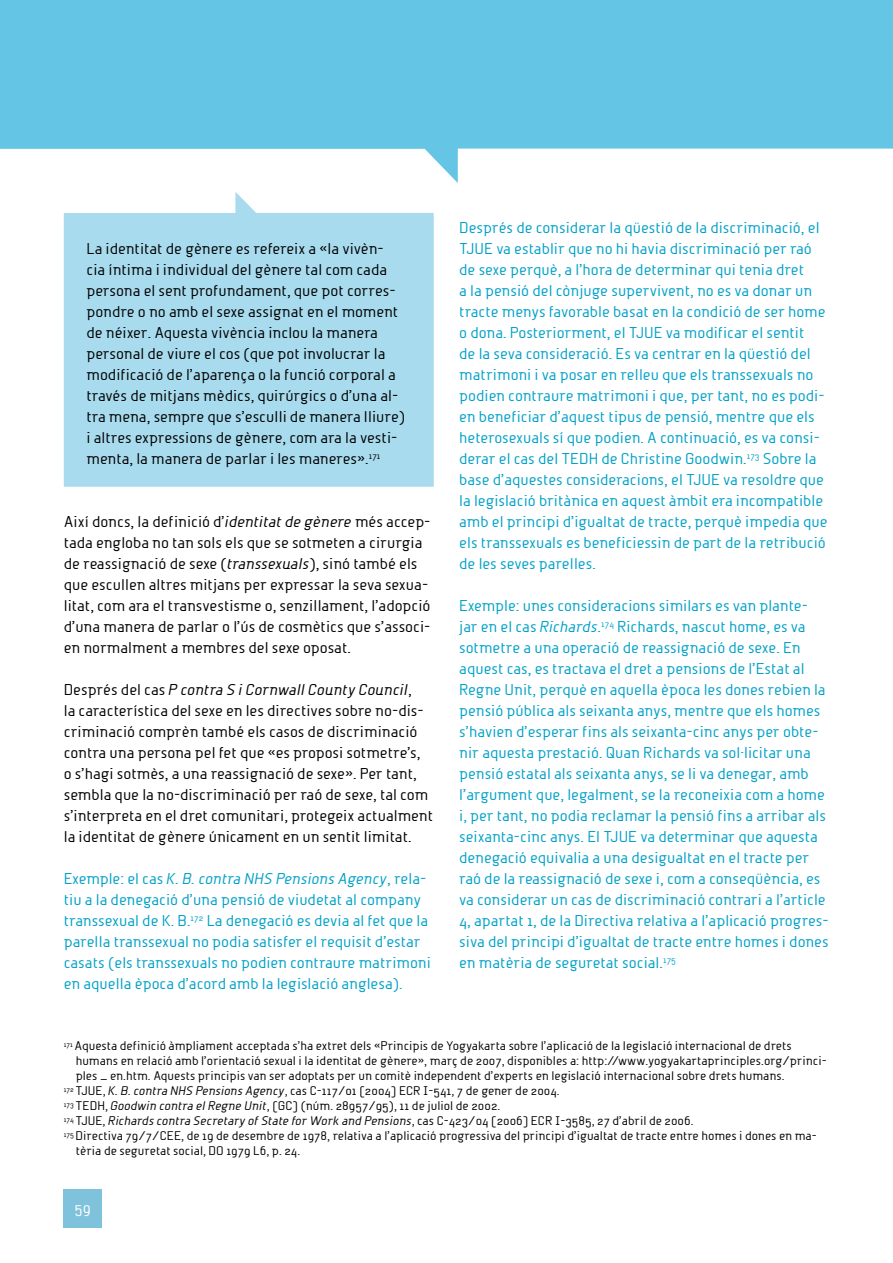
<style>
.page{position:relative;width:893px;height:1263px;background:#fff}
.page>*{position:absolute;margin:0;border:0;box-sizing:border-box;transform-origin:0 0}
.t1{font:15px/21px "Beta Semi Norm";color:#00a1c7}
.t2{font:15px/21px "Beta Semi Norm";color:#000}
.t3{font:15px "Beta Semi Norm";color:#fff}
.t4{font:12px "Beta Semi Norm";color:#000}
.s1{font-style:italic}
</style>
<div class="page">
<div style="left:64px;top:1189px;width:38px;height:39px;background:#7fc2db"></div>
<svg style="left:0;top:0;width:893px;height:183px;fill:#65c5e4"></svg>
<svg style="left:64px;top:192px;width:370px;height:295px;background:#aeddef"></svg>
<p class="t2" style="left:86px;top:238px;width:320px">La identitat de gènere es refereix a «la vivèn&shy;cia íntima i individual del gènere tal com cada persona el sent profundament, que pot corres&shy;pondre o no amb el sexe assignat en el moment de néixer. Aquesta vivència inclou la manera personal de viure el cos (que pot involucrar la modificació de l’aparença o la funció corporal a través de mitjans mèdics, quirúrgics o d’una al&shy;tra mena, sempre que s’esculli de manera lliure) i altres expressions de gènere, com ara la vesti&shy;menta, la manera de parlar i les maneres».<sup>171</sup></p>
<p class="t2" style="left:64px;top:511px;width:368px">Així doncs, la definició d’<span class="s1">identitat de gènere</span> més accep&shy;tada engloba no tan sols els que se sotmeten a cirurgia de reassignació de sexe (<span class="s1">transsexuals</span>), sinó també els que escullen altres mitjans per expressar la seva sexua&shy;litat, com ara el transvestisme o, senzillament, l’adopció d’una manera de parlar o l’ús de cosmètics que s’associ&shy;en normalment a membres del sexe oposat.</p>
<p class="t2" style="left:64px;top:679px;width:371px">Després del cas <span class="s1">P contra S i Cornwall County Council</span>,<br>la característica del sexe en les directives sobre no-dis&shy;criminació comprèn també els casos de discriminació contra una persona pel fet que «es proposi sotmetre’s,<br>o s’hagi sotmès, a una reassignació de sexe». Per tant, sembla que la no-discriminació per raó de sexe, tal com s’interpreta en el dret comunitari, protegeix actualment la identitat de gènere únicament en un sentit limitat.</p>
<p class="t1" style="left:64px;top:868px;width:369px">Exemple: el cas <span class="s1">K. B. contra NHS Pensions Agency</span>, rela&shy;tiu a la denegació d’una pensió de viudetat al company transsexual de K. B.<sup>172</sup> La denegació es devia al fet que la parella transsexual no podia satisfer el requisit d’estar casats (els transsexuals no podien contraure matrimoni en aquella època d’acord amb la legislació anglesa).</p>
<p class="t1" style="left:459px;top:217px;width:370px">Després de considerar la qüestió de la discriminació, el TJUE va establir que no hi havia discriminació per raó de sexe perquè, a l’hora de determinar qui tenia dret<br>a la pensió del cònjuge supervivent, no es va donar un tracte menys favorable basat en la condició de ser home o dona. Posteriorment, el TJUE va modificar el sentit<br>de la seva consideració. Es va centrar en la qüestió del matrimoni i va posar en relleu que els transsexuals no podien contraure matrimoni i que, per tant, no es podi&shy;en beneficiar d’aquest tipus de pensió, mentre que els heterosexuals sí que podien. A continuació, es va consi&shy;derar el cas del TEDH de Christine Goodwin.<sup>173</sup> Sobre la base d’aquestes consideracions, el TJUE va resoldre que la legislació britànica en aquest àmbit era incompatible amb el principi d’igualtat de tracte, perquè impedia que els transsexuals es beneficiessin de part de la retribució de les seves parelles.</p>
<p class="t1" style="left:459px;top:595px;width:371px">Exemple: unes consideracions similars es van plante&shy;jar en el cas <span class="s1">Richards</span>.<sup>174</sup> Richards, nascut home, es va sotmetre a una operació de reassignació de sexe. En aquest cas, es tractava el dret a pensions de l’Estat al Regne Unit, perquè en aquella època les dones rebien la pensió pública als seixanta anys, mentre que els homes s’havien d’esperar fins als seixanta-cinc anys per obte&shy;nir aquesta prestació. Quan Richards va sol·licitar una pensió estatal als seixanta anys, se li va denegar, amb l’argument que, legalment, se la reconeixia com a home i, per tant, no podia reclamar la pensió fins a arribar als seixanta-cinc anys. El TJUE va determinar que aquesta denegació equivalia a una desigualtat en el tracte per raó de la reassignació de sexe i, com a conseqüència, es va considerar un cas de discriminació contrari a l’article 4, apartat 1, de la Directiva relativa a l’aplicació progres&shy;siva del principi d’igualtat de tracte entre homes i dones en matèria de seguretat social.<sup>175</sup></p>
<p class="t4" style="left:64px;top:1039px;width:729px"><sup>171</sup> Aquesta definició àmpliament acceptada s’ha extret dels «Principis de Yogyakarta sobre l’aplicació de la legislació internacional de drets</p>
<p class="t4" style="left:76px;top:1054px;width:752px">humans en relació amb l’orientació sexual i la identitat de gènere», març de 2007, disponibles a: http://www.yogyakartaprinciples.org/princi-</p>
<p class="t4" style="left:76px;top:1069px;width:710px">ples _ en.htm. Aquests principis van ser adoptats per un comitè independent d’experts en legislació internacional sobre drets humans.</p>
<p class="t4" style="left:64px;top:1084px;width:497px"><sup>172</sup> TJUE, <span class="s1">K. B. contra NHS Pensions Agency</span>, cas C-117/01 [2004] ECR I-541, 7 de gener de 2004.</p>
<p class="t4" style="left:64px;top:1099px;width:438px"><sup>173</sup> TEDH, <span class="s1">Goodwin contra el Regne Unit</span>, [GC] (núm. 28957/95), 11 de juliol de 2002.</p>
<p class="t4" style="left:64px;top:1114px;width:631px"><sup>174</sup> TJUE, <span class="s1">Richards contra Secretary of State for Work and Pensions</span>, cas C-423/04 [2006] ECR I-3585, 27 d’abril de 2006.</p>
<p class="t4" style="left:64px;top:1129px;width:754px"><sup>175</sup> Directiva 79/7/CEE, de 19 de desembre de 1978, relativa a l’aplicació progressiva del principi d’igualtat de tracte entre homes i dones en ma-</p>
<p class="t4" style="left:76px;top:1144px;width:226px">tèria de seguretat social, DO 1979 L6, p. 24.</p>
<p class="t3" style="left:75px;top:1199px;width:18px">59</p>
</div>
